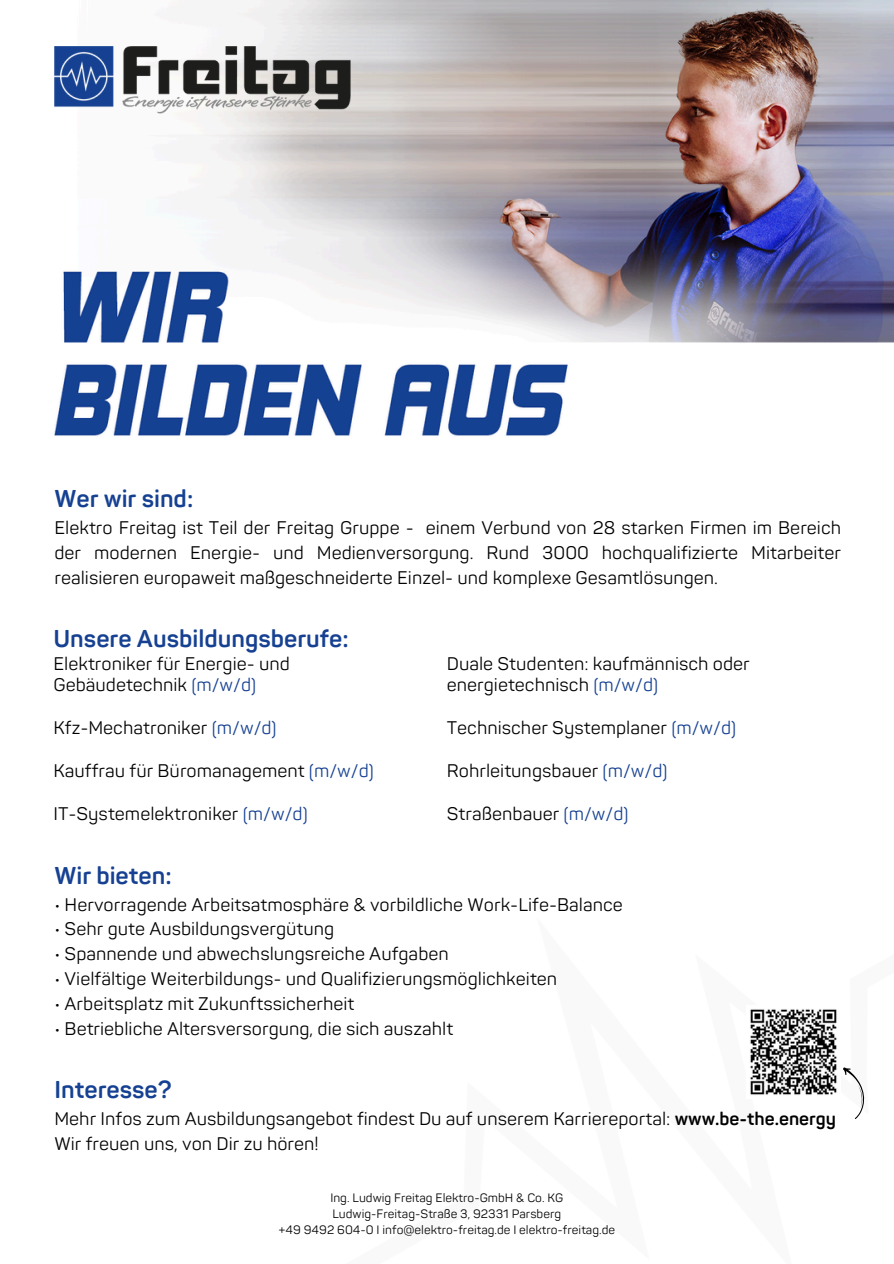
<style>
.page{position:relative;width:894px;height:1264px;background:#fff}
.page>*{position:absolute;margin:0;border:0;box-sizing:border-box;transform-origin:0 0}
.t1{font:700 24px "Panton";color:#164192}
.t2{font:18px/24.8px "Panton";color:#000}
.t3{font:12px "Panton";color:#000}
.s1{color:#164192}
.s2{font-weight:700}
</style>
<div class="page">
<img style="left:54px;top:0;width:839px;height:436px">
<img style="left:54px;top:46px;width:296px;height:68px">
<img style="left:750px;top:1009px;width:87px;height:86px">
<svg style="left:822px;top:1064px;width:43px;height:55px"></svg>
<h1 class="t1" style="left:54px;top:485px;width:140px">Wer wir sind:</h1>
<h1 class="t2" style="left:54px;top:516px;width:788px;text-align:justify">Elektro Freitag ist Teil der Freitag Gruppe - einem Verbund von 28 starken Firmen im Bereich der modernen Energie- und Medienversorgung. Rund 3000 hochqualifizierte Mitarbeiter realisieren europaweit maßgeschneiderte Einzel- und komplexe Gesamtlösungen.</h1>
<h1 class="t1" style="left:53px;top:625px;width:297px">Unsere Ausbildungsberufe:</h1>
<h1 class="t2" style="left:53px;top:653px;width:238px;line-height:21.3px">Elektroniker für Energie- und<br>Gebäudetechnik <span class="s1">(m/w/d)</span></h1>
<h1 class="t2" style="left:53px;top:716px;width:225px">Kfz-Mechatroniker <span class="s1">(m/w/d)</span></h1>
<h1 class="t2" style="left:53px;top:759px;width:322px">Kauffrau für Büromanagement <span class="s1">(m/w/d)</span></h1>
<h1 class="t2" style="left:53px;top:801px;width:256px">IT-Systemelektroniker <span class="s1">(m/w/d)</span></h1>
<h1 class="t2" style="left:446px;top:653px;width:304px;line-height:21.3px">Duale Studenten: kaufmännisch oder energietechnisch <span class="s1">(m/w/d)</span></h1>
<h1 class="t2" style="left:446px;top:716px;width:291px">Technischer Systemplaner <span class="s1">(m/w/d)</span></h1>
<p class="t2" style="left:446px;top:759px;width:222px">Rohrleitungsbauer <span class="s1">(m/w/d)</span></p>
<p class="t2" style="left:446px;top:801px;width:183px">Straßenbauer <span class="s1">(m/w/d)</span></p>
<h1 class="t1" style="left:54px;top:861px;width:119px">Wir bieten:</h1>
<h1 class="t2" style="left:54px;top:892px;width:569px">• Hervorragende Arbeitsatmosphäre &amp; vorbildliche Work-Life-Balance</h1>
<h1 class="t2" style="left:54px;top:917px;width:281px">• Sehr gute Ausbildungsvergütung</h1>
<h1 class="t2" style="left:54px;top:942px;width:396px">• Spannende und abwechslungsreiche Aufgaben</h1>
<h1 class="t2" style="left:54px;top:967px;width:504px">• Vielfältige Weiterbildungs- und Qualifizierungsmöglichkeiten</h1>
<h1 class="t2" style="left:54px;top:991px;width:301px">• Arbeitsplatz mit Zukunftssicherheit</h1>
<h1 class="t2" style="left:54px;top:1016px;width:400px">• Betriebliche Altersversorgung, die sich auszahlt</h1>
<p class="t1" style="left:54px;top:1075px;width:119px">Interesse?</p>
<p class="t2" style="left:54px;top:1106px;width:782px">Mehr Infos zum Ausbildungsangebot findest Du auf unserem Karriereportal: <span class="s2">www.be-the.energy<br></span>Wir freuen uns, von Dir zu hören!</p>
<p class="t3" style="left:330px;top:1190px;width:234px">Ing. Ludwig Freitag Elektro-GmbH &amp; Co. KG</p>
<p class="t3" style="left:332px;top:1206px;width:230px">Ludwig-Freitag-Straße 3, 92331 Parsberg</p>
<p class="t3" style="left:278px;top:1222px;width:338px">+49 9492 604-0 I info@elektro-freitag.de I elektro-freitag.de</p>
</div>
